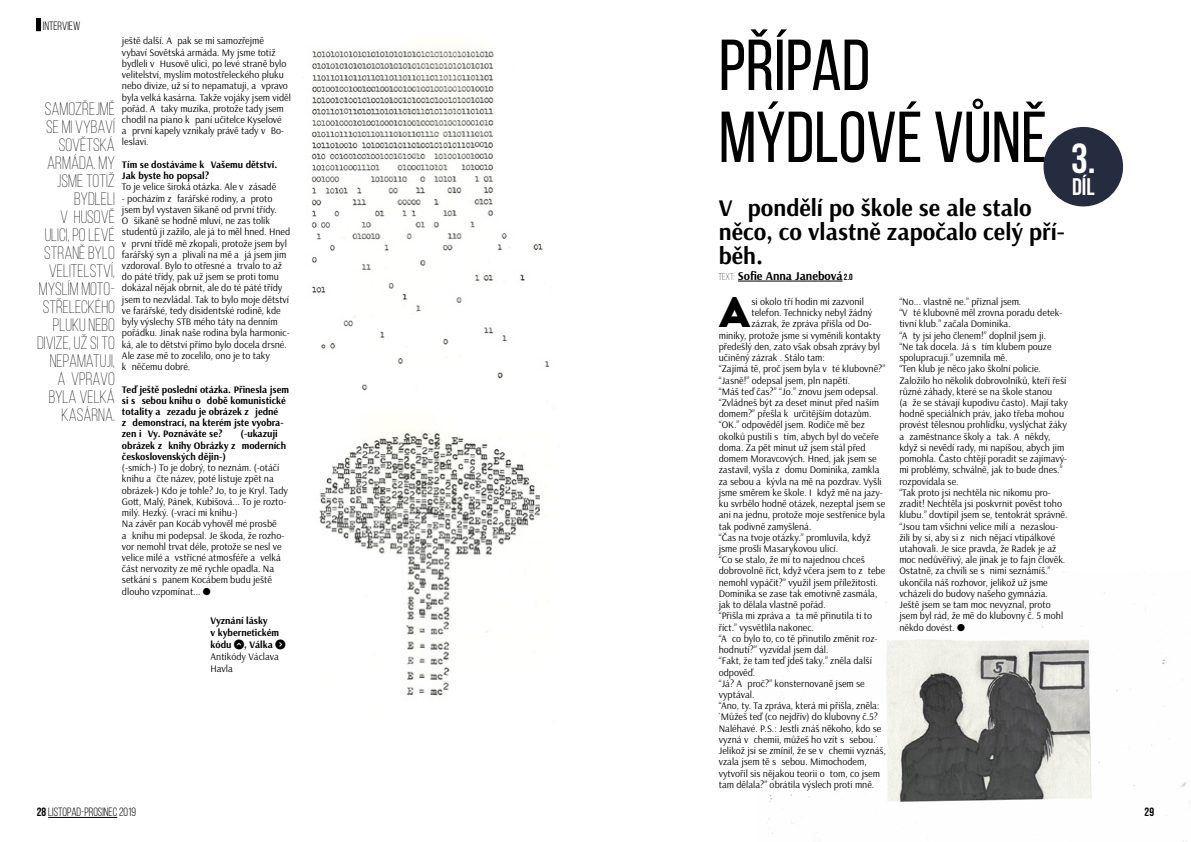
<style>
.page{position:relative;width:1191px;height:842px;background:#fff}
.page>*{position:absolute;margin:0;border:0;box-sizing:border-box;transform-origin:0 0}
.t1{font:72px/72px "Bebas Neue";color:#000}
.t2{font:39.9px "Big John";color:#000}
.t3{font:700 24px/24px "Arsenal";color:#000}
.t4{font:700 24px "Bebas Neue";color:#fff}
.t5{font:300 18px/18px "Bebas Neue";color:#000;text-align:right}
.t6{font:12px "Bebas Neue";color:#000}
.t7{font:700 12px "Arsenal";color:#000}
.t8{font:700 12px "Bebas Neue";color:#000}
.t9{font:10px/11.2px "Arsenal";color:#000}
.t10{font:700 10px/11.2px "Arsenal";color:#000}
.s1{font-family:"Bebas Neue";font-weight:300;font-size:10px}
.s2{font-family:"Bebas Neue";font-size:9px}
.s3{font-weight:700}
</style>
<div class="page">
<div style="left:36px;top:18px;width:5px;height:13px;background:#000"></div>
<img style="left:758px;top:571px;width:432px;height:271px">
<div style="left:1043px;top:127px;width:80px;height:79px;background:#252c3f;border-radius:50%"></div>
<img style="left:311px;top:49px;width:241px;height:647px">
<hr style="left:738px;top:281px;width:104px;height:1px;background:#000">
<hr style="left:48px;top:817px;width:69px;height:1px;background:#000">
<p class="t6" style="left:43px;top:19px;width:39px">INTERVIEW</p>
<p class="t9" style="left:122px;top:35px;width:171px">ještě další. A pak se mi samozřejmě vybaví Sovětská armáda. My jsme totiž bydleli v Husově ulici, po levé straně bylo velitelství, myslím motostřeleckého pluku nebo divize, už si to nepamatuji, a vpravo byla velká kasárna. Takže vojáky jsem viděl pořád. A taky muzika, protože tady jsem chodil na piano k paní učitelce Kyselové<br>a první kapely vznikaly právě tady v Bo&shy;leslavi.</p>
<p class="t10" style="left:122px;top:159px;width:157px">Tím se dostáváme k Vašemu dětství.<br>Jak byste ho popsal?</p>
<p class="t9" style="left:122px;top:181px;width:156px">To je velice široká otázka. Ale v zásadě</p>
<p class="t9" style="left:122px;top:193px;width:170px">- pocházím z farářské rodiny, a proto jsem byl vystaven šikaně od první třídy.<br>O šikaně se hodně mluví, ne zas tolik studentů ji zažilo, ale já to měl hned. Hned v první třídě mě zkopali, protože jsem byl farářský syn a plivali na mě a já jsem jim vzdoroval. Bylo to otřesné a trvalo to až do páté třídy, pak už jsem se proti tomu dokázal nějak obrnit, ale do té páté třídy jsem to nezvládal. Tak to bylo moje dětství ve farářské, tedy disidentské rodině, kde byly výslechy STB mého táty na denním pořádku. Jinak naše rodina byla harmonic&shy;ká, ale to dětství přímo bylo docela drsné.<br>Ale zase mě to zocelilo, ono je to taky<br>k něčemu dobré.</p>
<p class="t10" style="left:122px;top:384px;width:169px">Teď ještě poslední otázka. Přinesla jsem si s sebou knihu o době komunistické totality a zezadu je obrázek z jedné<br>z demonstrací, na kterém jste vyobra&shy;zen i Vy. Poznáváte se?</p>
<h3 class="t5" style="left:37px;top:100px;width:79px">SAMOZŘEJMĚ<br>SE MI VYBAVÍ<br>SOVĚTSKÁ<br>ARMÁDA. MY<br>JSME TOTIŽ<br>BYDLELI<br>V HUSOVĚ<br>ULICI, PO LEVÉ<br>STRANĚ BYLO<br>VELITELSTVÍ,<br>MYSLÍM MOTO-<br>STŘELECKÉHO<br>PLUKU NEBO<br>DIVIZE, UŽ SI TO<br>NEPAMATUJI,<br>A VPRAVO<br>BYLA VELKÁ<br>KASÁRNA.</h3>
<p class="t10" style="left:122px;top:429px;width:166px;text-indent:118px">(-ukazuji obrázek z knihy Obrázky z moderních československých dějin-)</p>
<p class="t9" style="left:122px;top:462px;width:168px">(-smích-) To je dobrý, to neznám. (-otáčí knihu a čte název, poté listuje zpět na obrázek-) Kdo je tohle? Jo, to je Kryl. Tady Gott, Malý, Pánek, Kubišová... To je rozto&shy;milý. Hezký. (-vrací mi knihu-)<br>Na závěr pan Kocáb vyhověl mé prosbě<br>a knihu mi podepsal. Je škoda, že rozho&shy;vor nemohl trvat déle, protože se nesl ve velice milé a vstřícné atmosféře a velká část nervozity ze mě rychle opadla. Na setkání s panem Kocábem budu ještě dlouho vzpomínat... ●</p>
<p class="t10" style="left:211px;top:615px;width:70px;line-height:12px">Vyznání lásky<br>v kybernetickém kódu</p>
<p class="t10" style="left:244px;top:639px;width:30px">, Válka</p>
<p class="t9" style="left:211px;top:651px;width:70px;line-height:12px">Antikódy Václava<br>Havla</p>
<h1 class="t1" style="left:719px;top:29px;width:378px">PŘÍPAD<br>MÝDLOVÉ VŮNĚ <sub>3.</sub></h1>
<h3 class="t4" style="left:1072px;top:174px;width:24px">DÍL</h3>
<h3 class="t3" style="left:719px;top:197px;width:347px">V pondělí po škole se ale stalo něco, co vlastně započalo celý pří&shy;běh.</h3>
<h2 class="t2" style="left:717px;top:295px;width:35px">A</h2>
<p class="t9" style="left:751px;top:296px;width:114px">si okolo tří hodin mi zazvonil</p>
<p class="t7" style="left:718px;top:269px;width:136px"><span class="s1">TEXT:</span> Sofie Anna Janebová <span class="s2">2.0</span></p>
<p class="t9" style="left:899px;top:296px;width:170px">“No... vlastně ne.” přiznal jsem.<br>“V té klubovně měl zrovna poradu detek&shy;tivní klub.” začala Dominika.<br>“A ty jsi jeho členem!” doplnil jsem ji.<br>“Ne tak docela. Já s tím klubem pouze spolupracuji.” uzemnila mě.<br>“Ten klub je něco jako školní policie.<br>Založilo ho několik dobrovolníků, kteří řeší různé záhady, které se na škole stanou<br>(a že se stávají kupodivu často). Mají taky hodně speciálních práv, jako třeba mohou provést tělesnou prohlídku, vyslýchat žáky a zaměstnance školy a tak. A někdy, když si nevědí rady, mi napíšou, abych jim pomohla. Často chtějí poradit se zajímavý&shy;mi problémy, schválně, jak to bude dnes.” rozpovídala se.<br>“Tak proto jsi nechtěla nic nikomu pro&shy;zradit! Nechtěla jsi poskvrnit pověst toho klubu.” dovtípil jsem se, tentokrát správně. “Jsou tam všichni velice milí a nezaslou&shy;žili by si, aby si z nich nějací vtipálkové utahovali. Je sice pravda, že Radek je až moc nedůvěřivý, ale jinak je to fajn člověk.<br>Ostatně, za chvíli se s nimi seznámíš.” ukončila náš rozhovor, jelikož už jsme vcházeli do budovy našeho gymnázia.<br>Ještě jsem se tam moc nevyznal, proto jsem byl rád, že mě do klubovny č. 5 mohl někdo dovést. ●</p>
<p class="t9" style="left:751px;top:307px;width:122px">telefon. Technicky nebyl žádný</p>
<p class="t9" style="left:751px;top:318px;width:122px">zázrak, že zpráva přišla od Do-</p>
<p class="t9" style="left:719px;top:330px;width:163px">miniky, protože jsme si vyměnili kontakty</p>
<p class="t9" style="left:719px;top:341px;width:163px">předešlý den, zato však obsah zprávy byl</p>
<p class="t9" style="left:719px;top:352px;width:107px">učiněný zázrak . Stálo tam:</p>
<p class="t9" style="left:719px;top:363px;width:168px">“Zajímá tě, proč jsem byla v té klubovně?”</p>
<p class="t9" style="left:719px;top:375px;width:133px">“Jasně!” odepsal jsem, pln napětí.</p>
<p class="t9" style="left:719px;top:386px;width:161px">“Máš teď čas?” “Jo.” znovu jsem odepsal.</p>
<p class="t9" style="left:719px;top:397px;width:162px">“Zvládneš být za deset minut před naším</p>
<p class="t9" style="left:719px;top:408px;width:154px">domem?” přešla k určitějším dotazům.</p>
<p class="t9" style="left:719px;top:419px;width:148px">“OK.” odpověděl jsem. Rodiče mě bez</p>
<p class="t9" style="left:719px;top:431px;width:161px">okolků pustili s tím, abych byl do večeře</p>
<p class="t9" style="left:719px;top:442px;width:148px">doma. Za pět minut už jsem stál před</p>
<p class="t9" style="left:719px;top:453px;width:159px">domem Moravcových. Hned, jak jsem se</p>
<p class="t9" style="left:719px;top:464px;width:162px">zastavil, vyšla z domu Dominika, zamkla</p>
<p class="t9" style="left:719px;top:476px;width:164px">za sebou a kývla na mě na pozdrav. Vyšli</p>
<p class="t9" style="left:719px;top:487px;width:166px">jsme směrem ke škole. I když mě na jazy-</p>
<p class="t9" style="left:719px;top:498px;width:168px">ku svrbělo hodně otázek, nezeptal jsem se</p>
<p class="t9" style="left:719px;top:509px;width:168px">ani na jednu, protože moje sestřenice byla</p>
<p class="t9" style="left:719px;top:521px;width:94px">tak podivně zamyšlená.</p>
<p class="t9" style="left:719px;top:532px;width:153px">“Čas na tvoje otázky.” promluvila, když</p>
<p class="t9" style="left:719px;top:543px;width:121px">jsme prošli Masarykovou ulicí.</p>
<p class="t9" style="left:719px;top:554px;width:147px">“Co se stalo, že mi to najednou chceš</p>
<p class="t9" style="left:719px;top:565px;width:168px">dobrovolně říct, když včera jsem to z tebe</p>
<p class="t9" style="left:719px;top:577px;width:161px">nemohl vypáčit?” využil jsem příležitosti.</p>
<p class="t9" style="left:719px;top:588px;width:160px">Dominika se zase tak emotivně zasmála,</p>
<p class="t9" style="left:719px;top:599px;width:108px">jak to dělala vlastně pořád.</p>
<p class="t9" style="left:719px;top:610px;width:155px">“Přišla mi zpráva a ta mě přinutila ti to</p>
<p class="t9" style="left:719px;top:622px;width:97px">říct.” vysvětlila nakonec.</p>
<p class="t9" style="left:719px;top:633px;width:160px">“A co bylo to, co tě přinutilo změnit roz-</p>
<p class="t9" style="left:719px;top:644px;width:111px">hodnutí?” vyzvídal jsem dál.</p>
<p class="t9" style="left:719px;top:655px;width:155px">“Fakt, že tam teď jdeš taky.” zněla další</p>
<p class="t9" style="left:719px;top:667px;width:38px">odpověď.</p>
<p class="t9" style="left:719px;top:678px;width:147px">“Já? A proč?” konsternovaně jsem se</p>
<p class="t9" style="left:719px;top:689px;width:37px">vyptával.</p>
<p class="t9" style="left:719px;top:700px;width:162px">“Ano, ty. Ta zpráva, která mi přišla, zněla:</p>
<p class="t9" style="left:719px;top:711px;width:161px">`Můžeš teď (co nejdřív) do klubovny č.5?</p>
<p class="t9" style="left:719px;top:723px;width:164px">Naléhavé. P.S.: Jestli znáš někoho, kdo se</p>
<p class="t9" style="left:719px;top:734px;width:161px">vyzná v chemii, můžeš ho vzít s sebou.`</p>
<p class="t9" style="left:719px;top:745px;width:169px">Jelikož jsi se zmínil, že se v chemii vyznáš,</p>
<p class="t9" style="left:719px;top:756px;width:149px">vzala jsem tě s sebou. Mimochodem,</p>
<p class="t9" style="left:719px;top:768px;width:163px">vytvořil sis nějakou teorii o tom, co jsem</p>
<p class="t9" style="left:719px;top:779px;width:157px">tam dělala?” obrátila výslech proti mně.</p>
<p class="t6" style="left:37px;top:805px;width:101px"><span class="s3">28</span> LISTOPAD-PROSINEC 2019</p>
<p class="t8" style="left:1144px;top:805px;width:11px">29</p>
</div>
